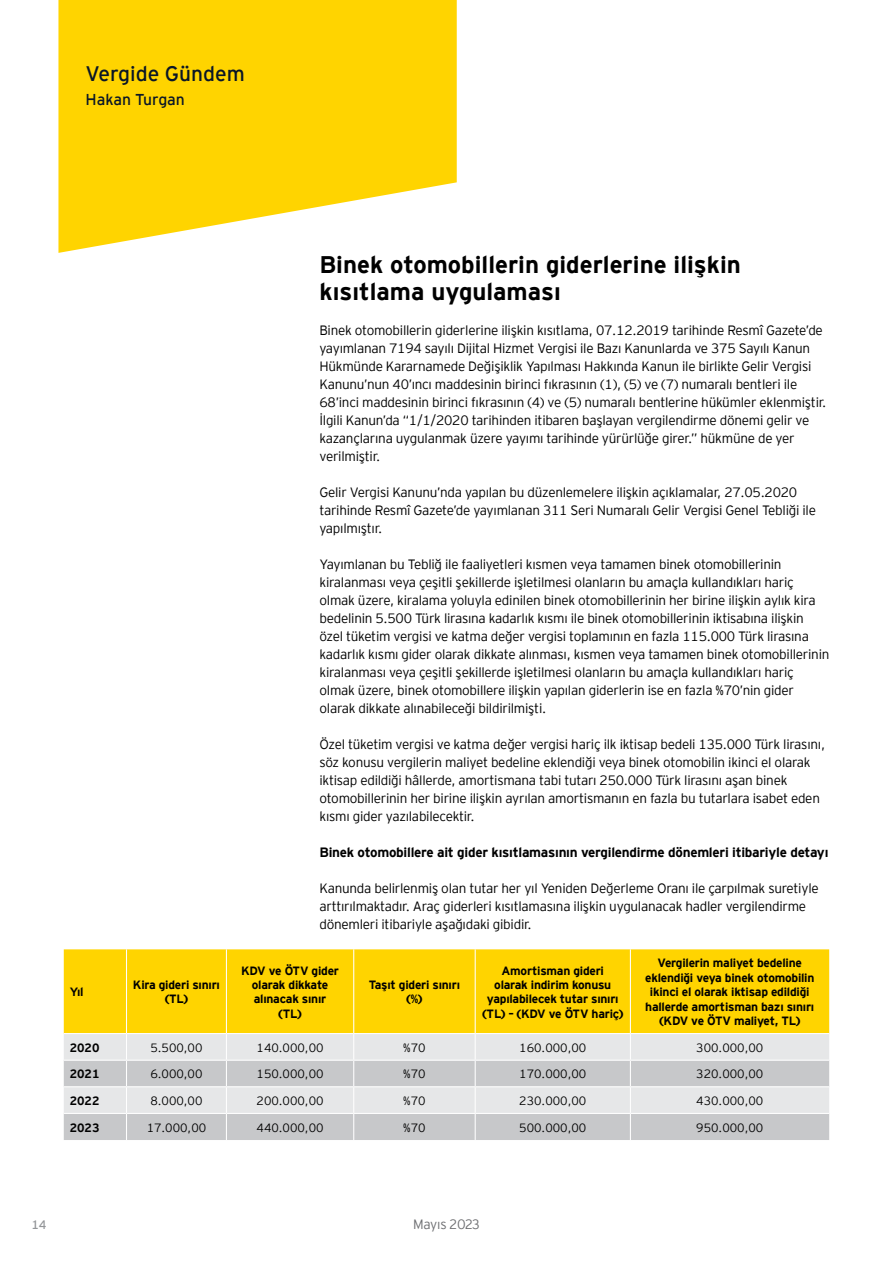
<style>
.page{position:relative;width:893px;height:1263px;background:#fff}
.page>*{position:absolute;margin:0;border:0;box-sizing:border-box;transform-origin:0 0}
.t1{font:700 24px/27px "EY Interstate";color:#000}
.t2{font:21px "EY Interstate";color:#0a1627}
.t3{font:15.75px "EY Interstate";color:#0a1627}
.t4{font:300 13.5px/18px "EY Interstate";letter-spacing:-.02em;color:#000}
.t5{font:700 13.5px "EY Interstate";letter-spacing:-.02em;color:#000}
.t6{font:300 13.5px "EY Interstate";letter-spacing:-.02em;color:#6d6e71}
.t7{font:12.3px "EY Interstate";color:#939598}
.t8{font:700 12px/14.4px "EY Interstate";letter-spacing:-.02em;color:#000;text-align:center}
.t9{font:300 12px "EY Interstate";color:#000}
</style>
<div class="page">
<svg style="left:58px;top:0;width:399px;height:253px;background:#ffda24"></svg>
<div style="left:64px;top:949px;width:765px;height:84px;background:#ffd400"></div>
<div style="left:64px;top:1034px;width:765px;height:26px;background:#e6e7e8"></div>
<svg style="left:64px;top:1061px;width:765px;height:79px;background:#d1d2d4"></svg>
<hr style="left:126px;top:949px;width:1px;height:84px;background:#fff">
<hr style="left:226px;top:949px;width:1px;height:84px;background:#fff">
<hr style="left:353px;top:949px;width:1px;height:84px;background:#fff">
<hr style="left:475px;top:949px;width:1px;height:84px;background:#fff">
<hr style="left:630px;top:949px;width:1px;height:84px;background:#fff">
<hr style="left:64px;top:1086px;width:62px;height:1px;background:#fff">
<hr style="left:126px;top:1086px;width:100px;height:1px;background:#fff">
<hr style="left:226px;top:1086px;width:128px;height:1px;background:#fff">
<hr style="left:354px;top:1086px;width:121px;height:1px;background:#fff">
<hr style="left:475px;top:1086px;width:155px;height:1px;background:#fff">
<hr style="left:630px;top:1086px;width:199px;height:1px;background:#fff">
<hr style="left:64px;top:1113px;width:62px;height:1px;background:#fff">
<hr style="left:126px;top:1113px;width:100px;height:1px;background:#fff">
<svg style="left:126px;top:1034px;width:1px;height:106px"></svg>
<hr style="left:226px;top:1113px;width:128px;height:1px;background:#fff">
<svg style="left:226px;top:1034px;width:1px;height:106px"></svg>
<hr style="left:354px;top:1113px;width:121px;height:1px;background:#fff">
<svg style="left:353px;top:1034px;width:1px;height:106px"></svg>
<hr style="left:475px;top:1113px;width:155px;height:1px;background:#fff">
<svg style="left:475px;top:1034px;width:1px;height:106px"></svg>
<hr style="left:630px;top:1113px;width:199px;height:1px;background:#fff">
<svg style="left:630px;top:1034px;width:1px;height:106px"></svg>
<h2 class="t2" style="left:86px;top:58px;width:161px">Vergide Gündem</h2>
<p class="t3" style="left:86px;top:88px;width:101px">Hakan Turgan</p>
<h1 class="t1" style="left:319px;top:250px;width:423px">Binek otomobillerin giderlerine ilişkin kısıtlama uygulaması</h1>
<p class="t4" style="left:319px;top:320px;width:508px">Binek otomobillerin giderlerine ilişkin kısıtlama, 07.12.2019 tarihinde Resmî Gazete’de yayımlanan 7194 sayılı Dijital Hizmet Vergisi ile Bazı Kanunlarda ve 375 Sayılı Kanun Hükmünde Kararnamede Değişiklik Yapılması Hakkında Kanun ile birlikte Gelir Vergisi Kanunu’nun 40’ıncı maddesinin birinci fıkrasının (1), (5) ve (7) numaralı bentleri ile 68’inci maddesinin birinci fıkrasının (4) ve (5) numaralı bentlerine hükümler eklenmiştir.<br>İlgili Kanun’da “1/1/2020 tarihinden itibaren başlayan vergilendirme dönemi gelir ve kazançlarına uygulanmak üzere yayımı tarihinde yürürlüğe girer.” hükmüne de yer verilmiştir.</p>
<p class="t4" style="left:319px;top:482px;width:498px">Gelir Vergisi Kanunu’nda yapılan bu düzenlemelere ilişkin açıklamalar, 27.05.2020 tarihinde Resmî Gazete’de yayımlanan 311 Seri Numaralı Gelir Vergisi Genel Tebliği ile yapılmıştır.</p>
<p class="t4" style="left:319px;top:554px;width:511px">Yayımlanan bu Tebliğ ile faaliyetleri kısmen veya tamamen binek otomobillerinin kiralanması veya çeşitli şekillerde işletilmesi olanların bu amaçla kullandıkları hariç olmak üzere, kiralama yoluyla edinilen binek otomobillerinin her birine ilişkin aylık kira bedelinin 5.500 Türk lirasına kadarlık kısmı ile binek otomobillerinin iktisabına ilişkin özel tüketim vergisi ve katma değer vergisi toplamının en fazla 115.000 Türk lirasına kadarlık kısmı gider olarak dikkate alınması, kısmen veya tamamen binek otomobillerinin kiralanması veya çeşitli şekillerde işletilmesi olanların bu amaçla kullandıkları hariç olmak üzere, binek otomobillere ilişkin yapılan giderlerin ise en fazla %70’nin gider olarak dikkate alınabileceği bildirilmişti.</p>
<p class="t4" style="left:319px;top:734px;width:507px">Özel tüketim vergisi ve katma değer vergisi hariç ilk iktisap bedeli 135.000 Türk lirasını, söz konusu vergilerin maliyet bedeline eklendiği veya binek otomobilin ikinci el olarak iktisap edildiği hâllerde, amortismana tabi tutarı 250.000 Türk lirasını aşan binek otomobillerinin her birine ilişkin ayrılan amortismanın en fazla bu tutarlara isabet eden kısmı gider yazılabilecektir.</p>
<p class="t5" style="left:319px;top:842px;width:510px">Binek otomobillere ait gider kısıtlamasının vergilendirme dönemleri itibariyle detayı</p>
<p class="t4" style="left:319px;top:878px;width:501px">Kanunda belirlenmiş olan tutar her yıl Yeniden Değerleme Oranı ile çarpılmak suretiyle arttırılmaktadır. Araç giderleri kısıtlamasına ilişkin uygulanacak hadler vergilendirme dönemleri itibariyle aşağıdaki gibidir.</p>
<p class="t8" style="left:70px;top:984px;width:15px">Yıl</p>
<p class="t8" style="left:133px;top:977px;width:89px">Kira gideri sınırı (TL)</p>
<p class="t8" style="left:241px;top:962px;width:99px">KDV ve ÖTV gider olarak dikkate alınacak sınır (TL)</p>
<p class="t8" style="left:369px;top:977px;width:93px">Taşıt gideri sınırı (%)</p>
<p class="t8" style="left:482px;top:962px;width:142px">Amortisman gideri<br>olarak indirim konusu yapılabilecek tutar sınırı (TL) – (KDV ve ÖTV hariç)</p>
<p class="t8" style="left:645px;top:955px;width:171px">Vergilerin maliyet bedeline eklendiği veya binek otomobilin ikinci el olarak iktisap edildiği hallerde amortisman bazı sınırı (KDV ve ÖTV maliyet, TL)</p>
<p class="t8" style="left:70px;top:1039px;width:31px">2020</p>
<p class="t9" style="left:150px;top:1039px;width:54px">5.500,00</p>
<p class="t9" style="left:257px;top:1039px;width:68px">140.000,00</p>
<p class="t9" style="left:403px;top:1039px;width:24px">%70</p>
<p class="t9" style="left:519px;top:1039px;width:68px">160.000,00</p>
<p class="t9" style="left:696px;top:1039px;width:68px">300.000,00</p>
<p class="t8" style="left:70px;top:1066px;width:31px">2021</p>
<p class="t9" style="left:150px;top:1065px;width:54px">6.000,00</p>
<p class="t9" style="left:257px;top:1065px;width:68px">150.000,00</p>
<p class="t9" style="left:403px;top:1065px;width:24px">%70</p>
<p class="t9" style="left:519px;top:1065px;width:68px">170.000,00</p>
<p class="t9" style="left:696px;top:1065px;width:68px">320.000,00</p>
<p class="t8" style="left:70px;top:1093px;width:31px">2022</p>
<p class="t9" style="left:150px;top:1092px;width:54px">8.000,00</p>
<p class="t9" style="left:257px;top:1092px;width:68px">200.000,00</p>
<p class="t9" style="left:403px;top:1092px;width:24px">%70</p>
<p class="t9" style="left:519px;top:1092px;width:68px">230.000,00</p>
<p class="t9" style="left:696px;top:1092px;width:68px">430.000,00</p>
<p class="t8" style="left:70px;top:1119px;width:31px">2023</p>
<p class="t9" style="left:147px;top:1119px;width:61px">17.000,00</p>
<p class="t9" style="left:257px;top:1119px;width:68px">440.000,00</p>
<p class="t9" style="left:403px;top:1119px;width:24px">%70</p>
<p class="t9" style="left:519px;top:1119px;width:68px">500.000,00</p>
<p class="t9" style="left:696px;top:1119px;width:68px">950.000,00</p>
<p class="t7" style="left:31px;top:1215px;width:16px">14</p>
<p class="t6" style="left:413px;top:1215px;width:68px">Mayıs 2023</p>
</div>
